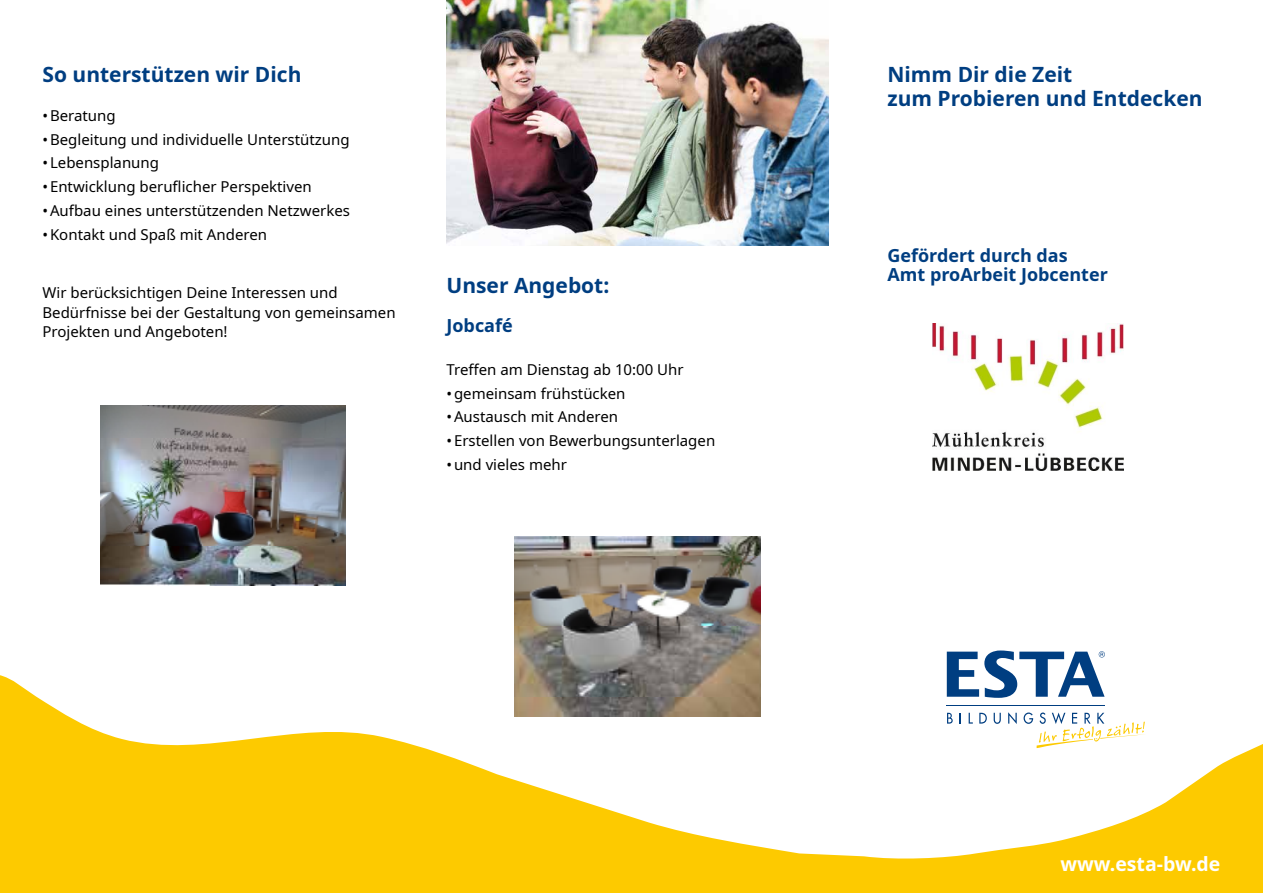
<style>
.page{position:relative;width:1263px;height:893px;background:#fff}
.page>*{position:absolute;margin:0;border:0;box-sizing:border-box;transform-origin:0 0}
.t1{font:700 21px/24px "Noto Sans";color:#003e81}
.t2{font:700 19.5px "Noto Sans";color:#fff}
.t3{font:700 18px/19.5px "Noto Sans";color:#003e81}
.t4{font:15px/19.5px "Noto Sans";color:#000}
</style>
<div class="page">
<svg style="left:0;top:675px;width:1263px;height:218px;fill:#fdca00"></svg>
<img style="left:446px;top:0;width:383px;height:245px">
<img style="left:101px;top:405px;width:245px;height:180px">
<img style="left:515px;top:536px;width:245px;height:180px">
<img style="left:932px;top:324px;width:191px;height:147px">
<svg style="left:947px;top:713px;width:6px;height:11px"></svg>
<svg style="left:969px;top:713px;width:4px;height:11px"></svg>
<svg style="left:979px;top:713px;width:8px;height:11px"></svg>
<svg style="left:994px;top:713px;width:7px;height:11px"></svg>
<svg style="left:1008px;top:712px;width:9px;height:12px"></svg>
<svg style="left:947px;top:650px;width:158px;height:48px"></svg>
<svg style="left:1023px;top:712px;width:123px;height:36px"></svg>
<hr style="left:947px;top:705px;width:158px;height:1px;background:#003e81">
<h1 class="t1" style="left:43px;top:63px;width:260px">So unterstützen wir Dich</h1>
<p class="t4" style="left:43px;top:106px;width:75px">•Beratung</p>
<p class="t4" style="left:43px;top:130px;width:309px">•Begleitung und individuelle Unterstützung</p>
<p class="t4" style="left:43px;top:154px;width:118px">•Lebensplanung</p>
<p class="t4" style="left:43px;top:177px;width:271px">•Entwicklung beruflicher Perspektiven</p>
<p class="t4" style="left:43px;top:201px;width:309px">• Aufbau eines unterstützenden Netzwerkes</p>
<p class="t4" style="left:43px;top:225px;width:226px">• Kontakt und Spaß mit Anderen</p>
<p class="t4" style="left:43px;top:283px;width:355px">Wir berücksichtigen Deine Interessen und<br>Bedürfnisse bei der Gestaltung von gemeinsamen<br>Projekten und Angeboten!</p>
<h1 class="t1" style="left:446px;top:273px;width:164px">Unser Angebot:</h1>
<p class="t3" style="left:446px;top:316px;width:68px">Jobcafé</p>
<p class="t4" style="left:446px;top:360px;width:239px">Treffen am Dienstag ab 10:00 Uhr</p>
<p class="t4" style="left:446px;top:384px;width:181px">• gemeinsam frühstücken</p>
<p class="t4" style="left:446px;top:407px;width:173px">•Austausch mit Anderen</p>
<p class="t4" style="left:446px;top:431px;width:270px">• Erstellen von Bewerbungsunterlagen</p>
<p class="t4" style="left:446px;top:455px;width:122px">• und vieles mehr</p>
<h1 class="t1" style="left:887px;top:63px;width:317px">Nimm Dir die Zeit<br>zum Probieren und Entdecken</h1>
<p class="t3" style="left:887px;top:246px;width:222px">Gefördert durch das<br>Amt proArbeit Jobcenter</p>
<h2 class="t2" style="left:1060px;top:851px;width:161px">www.esta-bw.de</h2>
</div>
